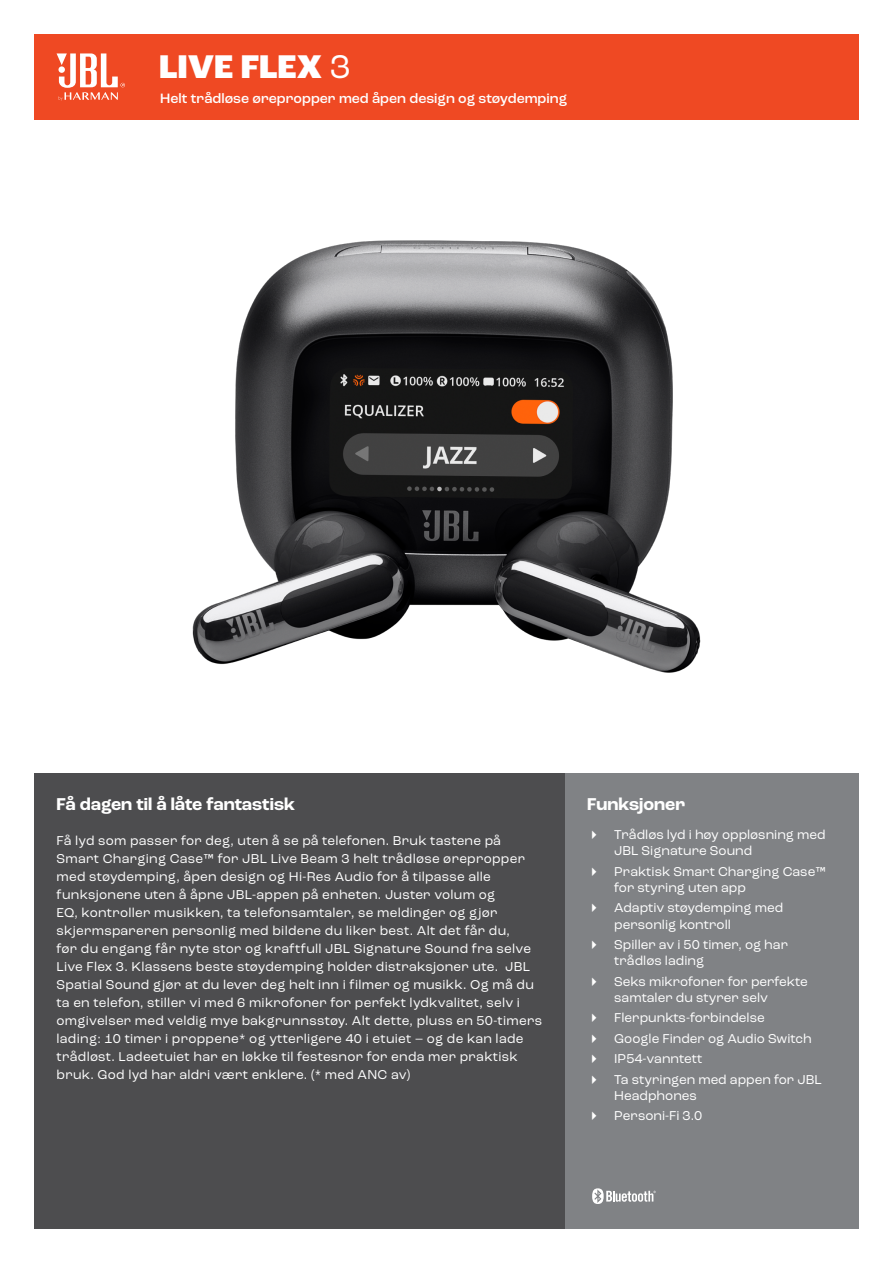
<style>
.page{position:relative;width:893px;height:1263px;background:#fff}
.page>*{position:absolute;margin:0;border:0;box-sizing:border-box;transform-origin:0 0}
.t1{font:800 34.5px "Roc Grotesk";color:#fff}
.t2{font:700 18px "Roc Grotesk";color:#fff}
.t3{font:500 14.25px "Roc Grotesk";color:#fff}
.t4{font:13.5px/18px "Roc Grotesk";letter-spacing:.02em;color:#fff}
.t5{font:13.5px/16.2px "Roc Grotesk";color:#fff}
.s1{font-weight:400}
</style>
<div class="page">
<img style="left:192px;top:240px;width:509px;height:433px">
<div style="left:34px;top:34px;width:825px;height:85px;background:#ef4923"></div>
<svg style="left:57px;top:53px;width:68px;height:48px"></svg>
<div style="left:565px;top:774px;width:294px;height:455px;background:#808285"></div>
<div style="left:34px;top:774px;width:531px;height:455px;background:#4d4d4f"></div>
<svg style="left:592px;top:1188px;width:64px;height:16px"></svg>
<h1 class="t1" style="left:159px;top:45px;width:193px">LIVE FLEX <span class="s1">3</span></h1>
<p class="t3" style="left:160px;top:89px;width:408px">Helt trådløse ørepropper med åpen design og støydemping</p>
<h2 class="t2" style="left:57px;top:793px;width:240px">Få dagen til å låte fantastisk</h2>
<p class="t4" style="left:57px;top:832px;width:487px">Få lyd som passer for deg, uten å se på telefonen. Bruk tastene på Smart Charging Case™ for JBL Live Beam 3 helt trådløse ørepropper med støydemping, åpen design og Hi-Res Audio for å tilpasse alle funksjonene uten å åpne JBL-appen på enheten. Juster volum og<br>EQ, kontroller musikken, ta telefonsamtaler, se meldinger og gjør skjermspareren personlig med bildene du liker best. Alt det får du,<br>før du engang får nyte stor og kraftfull JBL Signature Sound fra selve Live Flex 3. Klassens beste støydemping holder distraksjoner ute. JBL Spatial Sound gjør at du lever deg helt inn i filmer og musikk. Og må du ta en telefon, stiller vi med 6 mikrofoner for perfekt lydkvalitet, selv i omgivelser med veldig mye bakgrunnsstøy. Alt dette, pluss en 50-timers lading: 10 timer i proppene* og ytterligere 40 i etuiet – og de kan lade trådløst. Ladeetuiet har en løkke til festesnor for enda mer praktisk bruk. God lyd har aldri vært enklere. (* med ANC av)</p>
<h2 class="t2" style="left:587px;top:793px;width:99px">Funksjoner</h2>
<p class="t5" style="left:614px;top:826px;width:213px">Trådløs lyd i høy oppløsning med<br>JBL Signature Sound</p>
<p class="t5" style="left:614px;top:863px;width:213px">Praktisk Smart Charging Case™ for styring uten app</p>
<p class="t5" style="left:614px;top:900px;width:170px">Adaptiv støydemping med personlig kontroll</p>
<p class="t5" style="left:614px;top:936px;width:175px">Spiller av i 50 timer, og har trådløs lading</p>
<p class="t5" style="left:614px;top:973px;width:195px">Seks mikrofoner for perfekte samtaler du styrer selv</p>
<p class="t5" style="left:614px;top:1008px;width:209px;line-height:20.4px">Flerpunkts-forbindelse<br>Google Finder og Audio Switch<br>IP54-vanntett<br>Ta styringen med appen for JBL</p>
<p class="t5" style="left:614px;top:1085px;width:90px;line-height:20.4px">Headphones<br>Personi-Fi 3.0</p>
</div>
